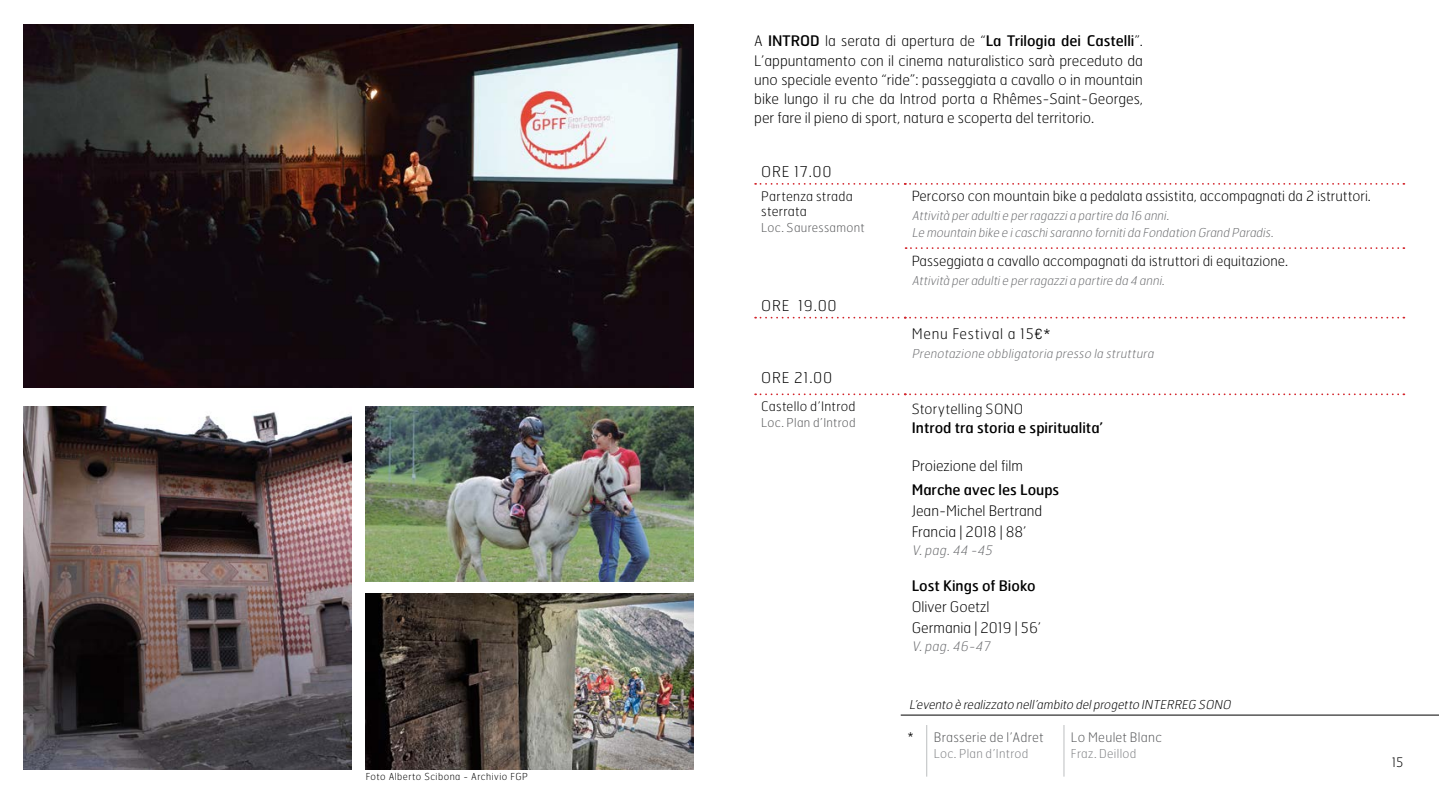
<style>
.page{position:relative;width:1439px;height:794px;background:#fff}
.page>*{position:absolute;margin:0;border:0;box-sizing:border-box;transform-origin:0 0}
.t1{font:100 14.88px "Hermes";letter-spacing:.05em;color:#000}
.t2{font:100 14.53px/19.2px "Hermes";color:#000}
.t3{font:14.53px "Hermes";color:#000}
.t4{font:100 14.53px "Hermes";letter-spacing:.05em;color:#000}
.t5{font:100 14px "Hermes";color:#000}
.t6{font:100 14px "Hermes";letter-spacing:.02em;color:#000}
.t7{font:100 13.12px/15.8px "Hermes";letter-spacing:.02em;color:#000}
.t8{font:100 13.12px "Hermes";letter-spacing:.02em;color:#58595b}
.t9{font:italic 100 13.12px "Hermes";color:#6d6e71}
.t10{font:italic 100 12.25px/17.2px "Hermes";color:#6d6e71}
.t11{font:italic 100 12.25px "Hermes";color:#000}
.t12{font:100 12.25px "Hermes";letter-spacing:.025em;color:#58595b}
.t13{font:100 12.25px "Hermes";letter-spacing:.025em;color:#808285}
.t14{font:100 9.62px "Hermes";letter-spacing:.05em;color:#000}
.s1{font-weight:400}
.s2{font-family:"Abel";font-weight:400}
.s3{font-size:14.53px;color:#000}
</style>
<div class="page">
<img style="left:24px;top:406px;width:327px;height:363px">
<img style="left:366px;top:406px;width:327px;height:175px">
<img style="left:366px;top:593px;width:327px;height:176px">
<img style="left:24px;top:25px;width:669px;height:363px">
<svg style="left:755px;top:183px;width:649px;height:2px"></svg>
<svg style="left:755px;top:317px;width:649px;height:1px"></svg>
<svg style="left:755px;top:393px;width:649px;height:2px"></svg>
<svg style="left:905px;top:247px;width:499px;height:2px"></svg>
<hr style="left:926px;top:725px;width:1px;height:51px;background:#bcbec0">
<hr style="left:1063px;top:725px;width:1px;height:51px;background:#bcbec0">
<hr style="left:900px;top:715px;width:539px;height:1px;background:#000">
<p class="t14" style="left:366px;top:770px;width:164px">Foto Alberto Scibona - Archivio FGP</p>
<p class="t2" style="left:754px;top:31px;width:390px;text-align:justify">A <span class="s1">INTROD</span> la serata di apertura de “<span class="s1">La Trilogia dei Castelli</span>”.<br>L’appuntamento con il cinema naturalistico sarà preceduto da uno speciale evento “ride”: passeggiata a cavallo o in mountain bike lungo il ru che da Introd porta a Rhêmes-Saint-Georges, per fare il pieno di sport, natura e scoperta del territorio.</p>
<p class="t1" style="left:761px;top:162px;width:72px">ORE 17.00</p>
<p class="t7" style="left:761px;top:188px;width:93px">Partenza strada sterrata</p>
<p class="t12" style="left:761px;top:220px;width:105px">Loc. Sauressamont</p>
<p class="t1" style="left:761px;top:296px;width:77px">ORE 19.00</p>
<p class="t1" style="left:761px;top:368px;width:73px">ORE 21.00</p>
<p class="t7" style="left:761px;top:398px;width:96px">Castello d’Introd</p>
<p class="t12" style="left:761px;top:415px;width:96px">Loc. Plan d’Introd</p>
<p class="t5" style="left:911px;top:187px;width:460px">Percorso con mountain bike a pedalata assistita, accompagnati da 2 istruttori.</p>
<p class="t10" style="left:911px;top:207px;width:365px">Attività peradultie perragazzia partire da 16 anni.<br>Le mountain bike e icaschisaranno fornitida Fondation Grand Paradis.</p>
<p class="t5" style="left:911px;top:252px;width:378px">Passeggiata a cavallo accompagnati da istruttori di equitazione.</p>
<p class="t10" style="left:911px;top:271px;width:257px">Attività peradultie perragazzia partire da 4 anni.</p>
<p class="t4" style="left:911px;top:324px;width:140px">Menu Festival a 15<span class="s2">€*</span></p>
<p class="t10" style="left:911px;top:344px;width:246px">Prenotazione obbligatoria presso la struttura</p>
<p class="t6" style="left:911px;top:400px;width:113px">Storytelling SONO</p>
<p class="t3" style="left:911px;top:418px;width:193px">Introd tra storia e spiritualita’</p>
<p class="t2" style="left:911px;top:455px;width:113px">Proiezione del film</p>
<p class="t3" style="left:911px;top:480px;width:149px">Marche avec les Loups</p>
<p class="t2" style="left:911px;top:499px;width:132px;line-height:21px">Jean-Michel Bertrand<br>Francia | 2018 | 88’</p>
<p class="t9" style="left:911px;top:542px;width:85px">V.pag.44 -45</p>
<p class="t3" style="left:911px;top:577px;width:125px">Lost Kings of Bioko</p>
<p class="t2" style="left:911px;top:596px;width:131px;line-height:21px">Oliver Goetzl<br>Germania | 2019 | 56’</p>
<p class="t9" style="left:911px;top:638px;width:83px">V.pag.46-47</p>
<p class="t11" style="left:909px;top:696px;width:325px">L’evento è realizzato nell’ambito delprogetto INTERREG SONO</p>
<p class="t8" style="left:907px;top:728px;width:137px"><span class="s3">*</span> Brasserie de l’Adret</p>
<p class="t13" style="left:933px;top:745px;width:96px">Loc. Plan d’Introd</p>
<p class="t8" style="left:1071px;top:728px;width:93px">Lo Meulet Blanc</p>
<p class="t13" style="left:1071px;top:745px;width:67px">Fraz. Deillod</p>
<p class="t7" style="left:1391px;top:754px;width:13px">15</p>
</div>
